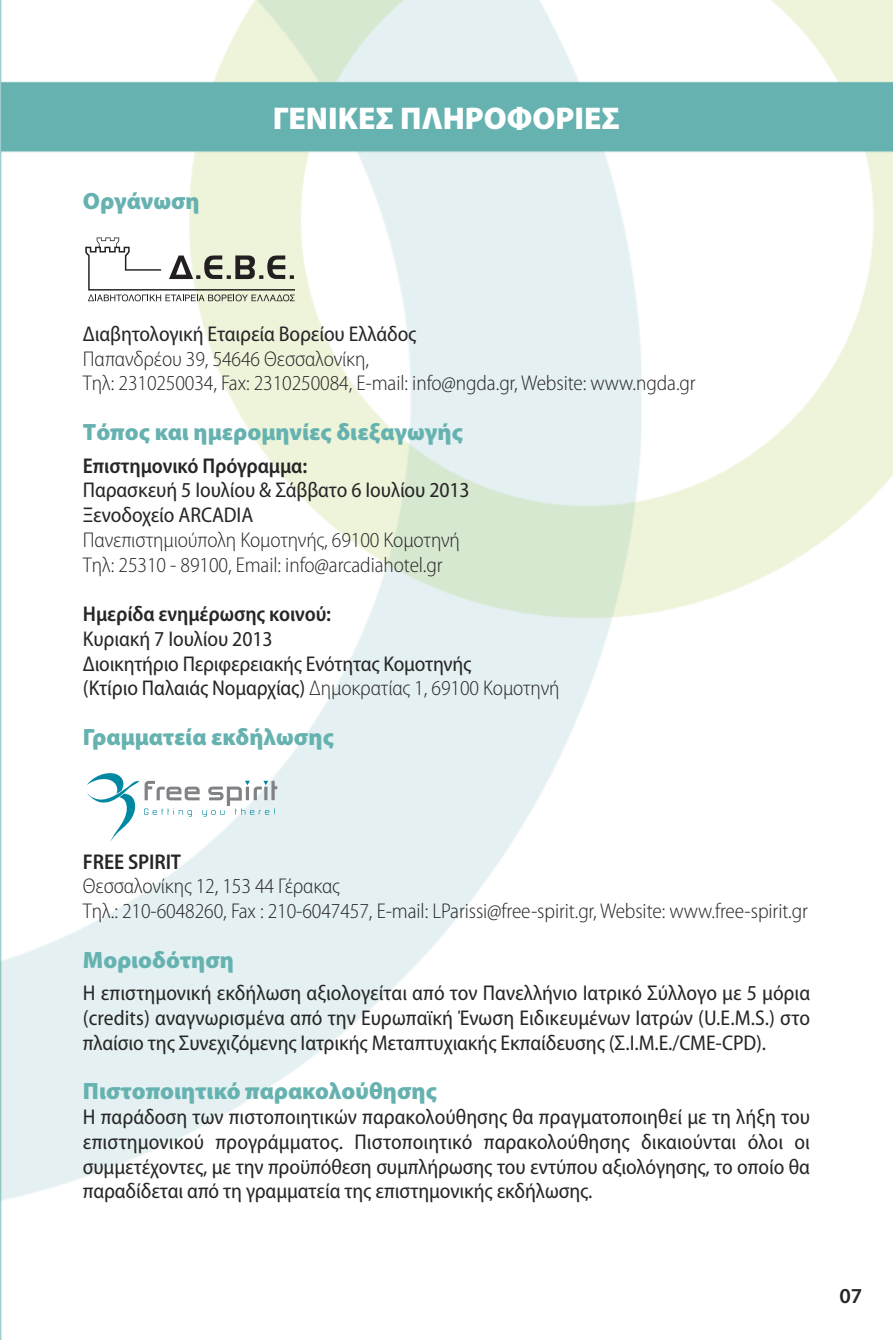
<style>
.page{position:relative;width:893px;height:1340px;background:#fff}
.page>*{position:absolute;margin:0;border:0;box-sizing:border-box;transform-origin:0 0}
.t1{font:900 31.5px "Myriad Pro";color:#fff}
.t2{font:900 23.62px "Myriad Pro";color:#65b2b0}
.t3{font:semi-condensed 21.38px/24.8px "Myriad Pro";letter-spacing:-.005em;color:#272627}
.t4{font:300 semi-condensed 21.38px/24.8px "Myriad Pro";letter-spacing:-.005em;color:#272627}
.t5{font:600 semi-condensed 21.38px "Myriad Pro";letter-spacing:-.005em;color:#272627}
.t6{font:600 21.38px "Myriad Pro";color:#272627}
.s1{font-weight:300}
</style>
<div class="page">
<img style="left:0;top:0;width:893px;height:1339px">
<svg style="left:85px;top:237px;width:210px;height:64px"></svg>
<svg style="left:86px;top:771px;width:192px;height:71px"></svg>
<p class="t2" style="left:83px;top:192px;width:118px">Οργάνωση</p>
<h1 class="t1" style="left:273px;top:107px;width:349px">ΓΕΝΙΚΕΣ ΠΛΗΡΟΦΟΡΙΕΣ</h1>
<p class="t3" style="left:83px;top:323px;width:335px">Διαβητολογική Εταιρεία Βορείου Ελλάδος</p>
<p class="t4" style="left:83px;top:348px;width:614px">Παπανδρέου 39, 54646 Θεσσαλονίκη,<br>Τηλ: 2310250034, Fax: 2310250084, E-mail: info@ngda.gr, Website: www.ngda.gr</p>
<p class="t2" style="left:83px;top:423px;width:381px">Τόπος και ημερομηνίες διεξαγωγής</p>
<p class="t5" style="left:83px;top:457px;width:226px">Επιστημονικό Πρόγραμμα:</p>
<p class="t3" style="left:83px;top:479px;width:388px">Παρασκευή 5 Ιουλίου &amp; Σάββατο 6 Ιουλίου 2013<br>Ξενοδοχείο ARCADIA</p>
<p class="t4" style="left:83px;top:529px;width:378px">Πανεπιστημιούπολη Κομοτηνής, 69100 Κομοτηνή<br>Τηλ: 25310 - 89100, Email: info@arcadiahotel.gr</p>
<p class="t5" style="left:83px;top:606px;width:250px">Ημερίδα ενημέρωσης κοινού:</p>
<p class="t3" style="left:83px;top:628px;width:478px">Κυριακή 7 Ιουλίου 2013<br>Διοικητήριο Περιφερειακής Ενότητας Κομοτηνής<br>(Κτίριο Παλαιάς Νομαρχίας) <span class="s1">Δημοκρατίας 1, 69100 Κομοτηνή</span></p>
<p class="t2" style="left:83px;top:728px;width:252px">Γραμματεία εκδήλωσης</p>
<p class="t5" style="left:83px;top:853px;width:100px">FREE SPIRIT</p>
<p class="t4" style="left:83px;top:875px;width:726px">Θεσσαλονίκης 12, 153 44 Γέρακας<br>Τηλ.: 210-6048260, Fax : 210-6047457, Ε-mail: LParissi@free-spirit.gr,Website: www.free-spirit.gr</p>
<p class="t2" style="left:83px;top:951px;width:153px">Μοριοδότηση</p>
<p class="t3" style="left:83px;top:982px;width:729px;text-align:justify">Η επιστημονική εκδήλωση αξιολογείται από τον Πανελλήνιο Ιατρικό Σύλλογο με 5 μόρια (credits) αναγνωρισμένα από την Ευρωπαϊκή Ένωση Ειδικευμένων Ιατρών (U.E.M.S.) στο πλαίσιο της Συνεχιζόμενης Ιατρικής Μεταπτυχιακής Εκπαίδευσης (Σ.Ι.Μ.Ε./CME-CPD).</p>
<p class="t2" style="left:83px;top:1082px;width:355px">Πιστοποιητικό παρακολούθησης</p>
<p class="t3" style="left:83px;top:1106px;width:729px;text-align:justify">Η παράδοση των πιστοποιητικών παρακολούθησης θα πραγματοποιηθεί με τη λήξη του επιστημονικού προγράμματος. Πιστοποιητικό παρακολούθησης δικαιούνται όλοι οι συμμετέχοντες, με την προϋπόθεση συμπλήρωσης του εντύπου αξιολόγησης, το οποίο θα παραδίδεται από τη γραμματεία της επιστημονικής εκδήλωσης.</p>
<p class="t6" style="left:839px;top:1287px;width:24px">07</p>
</div>
